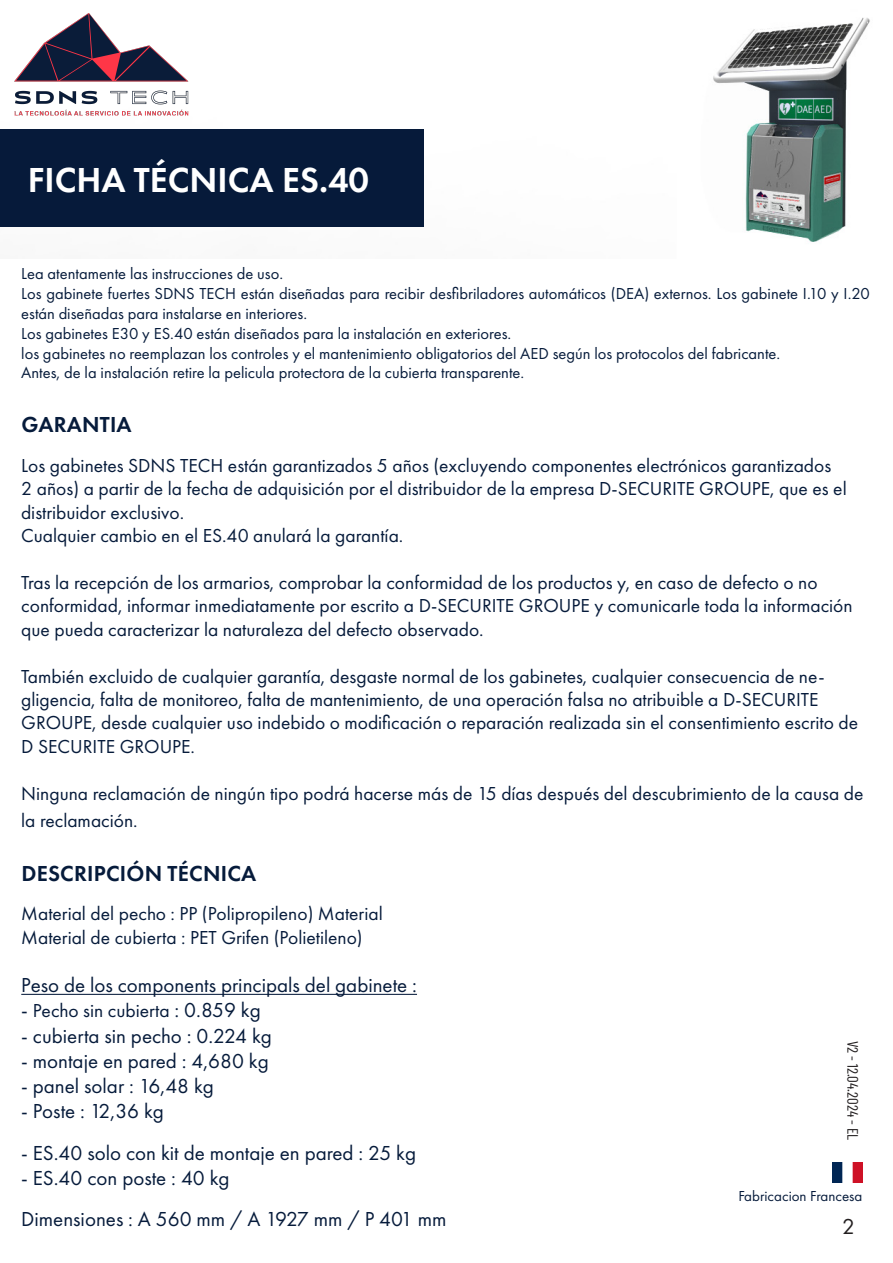
<style>
.page{position:relative;width:893px;height:1263px;background:#fff}
.page>*{position:absolute;margin:0;border:0;box-sizing:border-box;transform-origin:0 0}
.t1{font:600 36px "Futura PT";color:#fff}
.t2{font:600 22.5px "Futura PT";letter-spacing:.01em;color:#061b3b}
.t3{font:22.5px "Futura PT";color:#231f20}
.t4{font:21px "Futura PT";color:#061b3b}
.t5{font:19.5px/23.4px "Futura PT";color:#061b3b}
.t6{font:16.5px/19.8px "Futura PT";color:#061b3b}
.t7{font:15px "Futura PT";color:#061b3b}
.t8{font:15px "Barlow Condensed";color:#231f20}
.s1{font-size:21px}
</style>
<div class="page">
<img style="left:14px;top:13px;width:856px;height:229px">
<hr style="left:21px;top:994px;width:396px;height:1px;background:#061b3b">
<img style="left:832px;top:1162px;width:30px;height:20px">
<img style="left:15px;top:14px;width:173px;height:102px">
<div style="left:0;top:129px;width:423px;height:98px;background:#061a3a"></div>
<p class="t1" style="left:28px;top:157px;width:343px">FICHA TÉCNICA ES.40</p>
<p class="t6" style="left:21px;top:264px;width:263px">Lea atentamente las instrucciones de uso.</p>
<p class="t6" style="left:21px;top:284px;width:850px">Los gabinete fuertes SDNS TECH están diseñadas para recibir desfibriladores automáticos (DEA) externos. Los gabinete I.10 y I.20 están diseñadas para instalarse en interiores.</p>
<p class="t6" style="left:21px;top:323px;width:491px">Los gabinetes E30 y ES.40 están diseñados para la instalación en exteriores.</p>
<p class="t6" style="left:21px;top:343px;width:760px">los gabinetes no reemplazan los controles y el mantenimiento obligatorios del AED según los protocolos del fabricante.</p>
<p class="t6" style="left:21px;top:363px;width:504px">Antes, de la instalación retire la pelicula protectora de la cubierta transparente.</p>
<p class="t2" style="left:21px;top:411px;width:112px">GARANTIA</p>
<p class="t5" style="left:21px;top:454px;width:827px">Los gabinetes SDNS TECH están garantizados 5 años (excluyendo componentes electrónicos garantizados<br>2 años) a partir de la fecha de adquisición por el distribuidor de la empresa D-SECURITE GROUPE, que es el distribuidor exclusivo.</p>
<p class="t5" style="left:21px;top:524px;width:384px">Cualquier cambio en el ES.40 anulará la garantía.</p>
<p class="t5" style="left:21px;top:571px;width:833px">Tras la recepción de los armarios, comprobar la conformidad de los productos y, en caso de defecto o no conformidad, informar inmediatamente por escrito a D-SECURITE GROUPE y comunicarle toda la información que pueda caracterizar la naturaleza del defecto observado.</p>
<p class="t5" style="left:21px;top:664px;width:838px">También excluido de cualquier garantía, desgaste normal de los gabinetes, cualquier consecuencia de ne&shy;gligencia, falta de monitoreo, falta de mantenimiento, de una operación falsa no atribuible a D-SECURITE GROUPE, desde cualquier uso indebido o modificación o reparación realizada sin el consentimiento escrito de D SECURITE GROUPE.</p>
<p class="t5" style="left:21px;top:779px;width:844px;line-height:27px">Ninguna reclamación de ningún tipo podrá hacerse más de 15 días después del descubrimiento de la causa de la reclamación.</p>
<p class="t2" style="left:21px;top:859px;width:236px">DESCRIPCIÓN TÉCNICA</p>
<p class="t5" style="left:21px;top:902px;width:363px">Material del pecho : PP (Polipropileno) Material</p>
<p class="t5" style="left:21px;top:925px;width:343px">Material de cubierta : PET Grifen (Polietileno)</p>
<p class="t4" style="left:21px;top:973px;width:397px">Peso de los components principals del gabinete :</p>
<p class="t5" style="left:21px;top:999px;width:241px"><span class="s1">-</span> Pecho sin cubierta <span class="s1">: 0.859 kg</span></p>
<p class="t4" style="left:21px;top:1023px;width:252px">- cubierta sin pecho : 0.224 kg</p>
<p class="t4" style="left:21px;top:1048px;width:249px">- montaje en pared : 4,680 kg</p>
<p class="t4" style="left:21px;top:1073px;width:194px">- panel solar : 16,48 kg</p>
<p class="t4" style="left:21px;top:1099px;width:144px">- Poste : 12,36 kg</p>
<p class="t4" style="left:21px;top:1140px;width:396px">- ES.40 solo con kit de montaje en pared : 25 kg</p>
<p class="t4" style="left:21px;top:1165px;width:210px">- ES.40 con poste : 40 kg</p>
<p class="t4" style="left:21px;top:1207px;width:427px">Dimensiones : A 560 mm / A 1927 mm / P 401 mm</p>
<p class="t3" style="left:842px;top:1213px;width:14px">2</p>
<p class="t8" style="left:863px;top:1041px;width:101px;rotate:90deg">V2 - 12.04.2024 - EL</p>
<p class="t7" style="left:738px;top:1187px;width:125px">Fabricacion Francesa</p>
</div>
